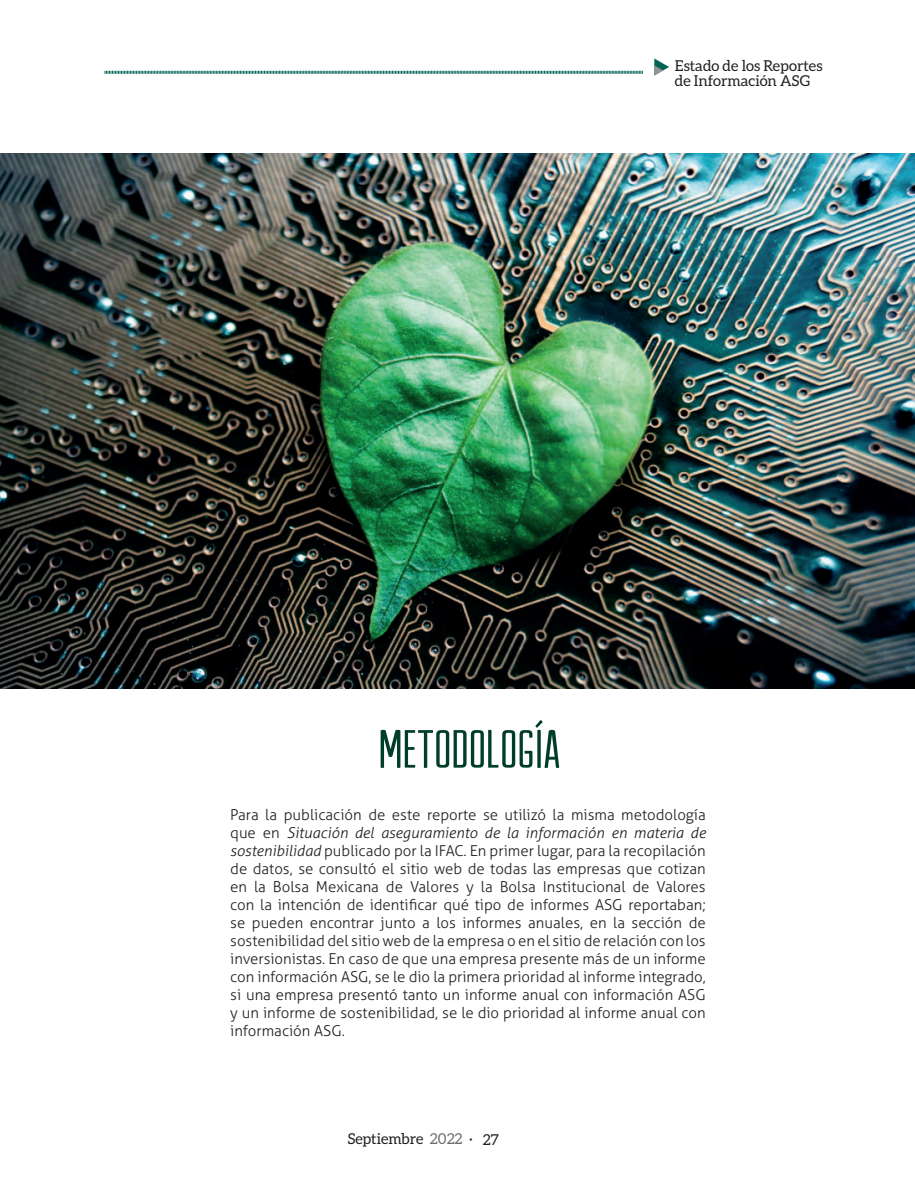
<style>
.page{position:relative;width:915px;height:1191px;background:#fff}
.page>*{position:absolute;margin:0;border:0;box-sizing:border-box;transform-origin:0 0}
.t1{font:54px "Arvil Sans";color:#003d2a}
.t2{font:300 15px/18px "Aller";color:#231f20;text-align:justify}
.t3{font:15px/15px "Aleo";color:#231f20}
.s1{font-style:italic}
.s2{color:#6c6d70}
</style>
<div class="page">
<svg style="left:654px;top:58px;width:14px;height:17px"></svg>
<svg style="left:104px;top:70px;width:538px;height:4px"></svg>
<img style="left:0;top:154px;width:914px;height:534px">
<p class="t3" style="left:674px;top:58px;width:149px">Estado de los Reportes de Información ASG</p>
<h1 class="t1" style="left:378px;top:719px;width:183px">METODOLOGÍA</h1>
<p class="t2" style="left:230px;top:805px;width:477px">Para la publicación de este reporte se utilizó la misma metodología que en <span class="s1">Situación del aseguramiento de la información en materia de sostenibilidad</span> publicado por la IFAC. En primer lugar, para la recopilación de datos, se consultó el sitio web de todas las empresas que cotizan en la Bolsa Mexicana de Valores y la Bolsa Institucional de Valores con la intención de identificar qué tipo de informes ASG reportaban; se pueden encontrar junto a los informes anuales, en la sección de sostenibilidad del sitio web de la empresa o en el sitio de relación con los inversionistas. En caso de que una empresa presente más de un informe con información ASG, se le dio la primera prioridad al informe integrado, si una empresa presentó tanto un informe anual con información ASG y un informe de sostenibilidad, se le dio prioridad al informe anual con información ASG.</p>
<p class="t3" style="left:348px;top:1131px;width:153px">Septiembre <span class="s2">2022</span> · 27</p>
</div>
